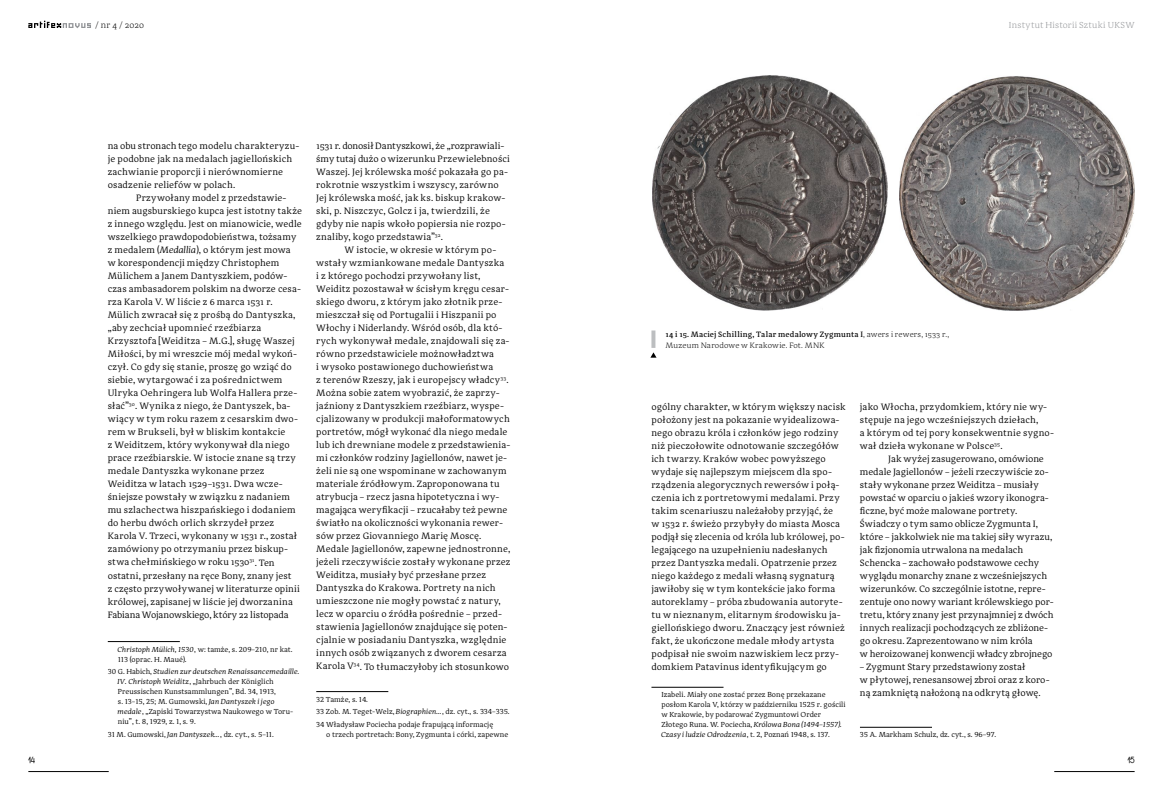
<style>
.page{position:relative;width:1163px;height:794px;background:#fff}
.page>*{position:absolute;margin:0;border:0;box-sizing:border-box;transform-origin:0 0}
.t1{font:9.5px/13px "Adagio Serif";letter-spacing:.01em;color:#000}
.t2{font:300 9px "Adagio Serif";letter-spacing:.03em;color:#939598}
.t3{font:300 9px "Adagio Serif";letter-spacing:.01em;color:#000}
.t4{font:300 8px/11px "Adagio Serif";letter-spacing:.015em;color:#000}
.t5{font:100 8px "Nordica";color:#000}
.t6{font:7.5px/10px "Adagio Serif";color:#000}
.s1{font-style:italic}
.s2{font-weight:500}
</style>
<div class="page">
<hr style="left:28px;top:771px;width:81px;height:1px;background:#000">
<hr style="left:1054px;top:771px;width:80px;height:1px;background:#000">
<svg style="left:28px;top:21px;width:63px;height:7px"></svg>
<hr style="left:108px;top:641px;width:72px;height:1px;background:#000">
<hr style="left:316px;top:691px;width:72px;height:1px;background:#000">
<hr style="left:651px;top:687px;width:72px;height:1px;background:#000">
<hr style="left:859px;top:727px;width:72px;height:1px;background:#000">
<img style="left:652px;top:76px;width:235px;height:234px">
<img style="left:899px;top:76px;width:235px;height:234px">
<svg style="left:651px;top:330px;width:4px;height:18px"></svg>
<svg style="left:650px;top:352px;width:6px;height:6px"></svg>
<p class="t3" style="left:95px;top:20px;width:50px">/ nr 4 / 2020</p>
<p class="t2" style="left:1008px;top:20px;width:127px">Instytut Historii Sztuki UKSW</p>
<p class="t1" style="left:108px;top:140px;width:193px">na obu stronach tego modelu charakteryzu&shy;je podobne jak na medalach jagiellońskich zachwianie proporcji i nierównomierne osadzenie reliefów w polach.</p>
<p class="t1" style="left:108px;top:192px;width:196px;text-indent:28px">Przywołany model z przedstawie&shy;niem augsburskiego kupca jest istotny także z innego względu. Jest on mianowicie, wedle wszelkiego prawdopodobieństwa, tożsamy z medalem (<span class="s1">Medallia</span>), o którym jest mowa<br>w korespondencji między Christophem Mülichem a Janem Dantyszkiem, podów&shy;czas ambasadorem polskim na dworze cesa&shy;rza Karola V. W liście z 6 marca 1531 r.<br>Mülich zwracał się z prośbą do Dantyszka, „aby zechciał upomnieć rzeźbiarza Krzysztofa [Weiditza – M.G.], sługę Waszej Miłości, by mi wreszcie mój medal wykoń&shy;czył. Co gdy się stanie, proszę go wziąć do siebie, wytargować i za pośrednictwem Ulryka Oehringera lub Wolfa Hallera prze&shy;słać”<sup>30</sup>. Wynika z niego, że Dantyszek, ba&shy;wiący w tym roku razem z cesarskim dwo&shy;rem w Brukseli, był w bliskim kontakcie<br>z Weiditzem, który wykonywał dla niego prace rzeźbiarskie. W istocie znane są trzy medale Dantyszka wykonane przez Weiditza w latach 1529–1531. Dwa wcze&shy;śniejsze powstały w związku z nadaniem mu szlachectwa hiszpańskiego i dodaniem do herbu dwóch orlich skrzydeł przez Karola V. Trzeci, wykonany w 1531 r., został zamówiony po otrzymaniu przez biskup&shy;stwa chełmińskiego w roku 1530<sup>31</sup>. Ten ostatni, przesłany na ręce Bony, znany jest<br>z często przywoływanej w literaturze opinii królowej, zapisanej w liście jej dworzanina Fabiana Wojanowskiego, który 22 listopada</p>
<p class="t6" style="left:118px;top:644px;width:176px"><span class="s1">Christoph Mülich, 1530</span>, w: tamże, s. 209–210, nr kat.<br>113 (oprac. H. Maué).</p>
<p class="t6" style="left:118px;top:667px;width:183px;text-indent:-10px">30 G. Habich, <span class="s1">Studien zur deutschen Renaissancemedaille.<br>IV. Christoph Weiditz</span>, „Jahrbuch der Königlich Preussischen Kunstsammlungen”, Bd. 34, 1913,<br>s. 13–15, 25; M. Gumowski, <span class="s1">Jan Dantyszek i jego medale</span>, „Zapiski Towarzystwa Naukowego w Toru&shy;niu”, t. 8, 1929, z. 1, s. 9.</p>
<p class="t6" style="left:108px;top:730px;width:167px">31 M. Gumowski, <span class="s1">Jan Dantyszek…</span>, dz. cyt., s. 5–11.</p>
<p class="t1" style="left:316px;top:140px;width:195px">1531 r. donosił Dantyszkowi, że „rozprawiali&shy;śmy tutaj dużo o wizerunku Przewielebności Waszej. Jej królewska mość pokazała go pa&shy;rokrotnie wszystkim i wszyscy, zarówno Jej królewska mość, jak ks. biskup krakow&shy;ski, p. Niszczyc, Golcz i ja, twierdzili, że gdyby nie napis wkoło popiersia nie rozpo&shy;znaliby, kogo przedstawia”<sup>32</sup>.</p>
<p class="t1" style="left:316px;top:244px;width:196px;text-indent:28px">W istocie, w okresie w którym po&shy;wstały wzmiankowane medale Dantyszka<br>i z którego pochodzi przywołany list, Weiditz pozostawał w ścisłym kręgu cesar&shy;skiego dworu, z którym jako złotnik prze&shy;mieszczał się od Portugalii i Hiszpanii po Włochy i Niderlandy. Wśród osób, dla któ&shy;rych wykonywał medale, znajdowali się za&shy;równo przedstawiciele możnowładztwa<br>i wysoko postawionego duchowieństwa<br>z terenów Rzeszy, jak i europejscy władcy<sup>33</sup>.<br>Można sobie zatem wyobrazić, że zaprzy&shy;jaźniony z Dantyszkiem rzeźbiarz, wyspe&shy;cjalizowany w produkcji małoformatowych portretów, mógł wykonać dla niego medale lub ich drewniane modele z przedstawienia&shy;mi członków rodziny Jagiellonów, nawet je&shy;żeli nie są one wspominane w zachowanym materiale źródłowym. Zaproponowana tu atrybucja – rzecz jasna hipotetyczna i wy&shy;magająca weryfikacji – rzucałaby też pewne światło na okoliczności wykonania rewer&shy;sów przez Giovanniego Marię Moscę.<br>Medale Jagiellonów, zapewne jednostronne, jeżeli rzeczywiście zostały wykonane przez Weiditza, musiały być przesłane przez Dantyszka do Krakowa. Portrety na nich umieszczone nie mogły powstać z natury, lecz w oparciu o źródła pośrednie – przed&shy;stawienia Jagiellonów znajdujące się poten&shy;cjalnie w posiadaniu Dantyszka, względnie innych osób związanych z dworem cesarza Karola V<sup>34</sup>. To tłumaczyłoby ich stosunkowo</p>
<p class="t6" style="left:316px;top:692px;width:195px;line-height:12.8px">32 Tamże, s. 14.<br>33 Zob. M. Teget-Welz, <span class="s1">Biographien…</span>, dz. cyt., s. 334–335.<br>34 Władysław Pociecha podaje frapującą informację</p>
<p class="t6" style="left:326px;top:730px;width:183px">o trzech portretach: Bony, Zygmunta i córki, zapewne</p>
<p class="t4" style="left:665px;top:329px;width:285px"><span class="s2">14 i 15. Maciej Schilling, Talar medalowy Zygmunta I</span>, awers i rewers, 1533 r.,<br>Muzeum Narodowe w Krakowie. Fot. MNK</p>
<p class="t1" style="left:651px;top:401px;width:195px">ogólny charakter, w którym większy nacisk położony jest na pokazanie wyidealizowa&shy;nego obrazu króla i członków jego rodziny niż pieczołowite odnotowanie szczegółów ich twarzy. Kraków wobec powyższego wydaje się najlepszym miejscem dla spo&shy;rządzenia alegorycznych rewersów i połą&shy;czenia ich z portretowymi medalami. Przy takim scenariuszu należałoby przyjąć, że<br>w 1532 r. świeżo przybyły do miasta Mosca podjął się zlecenia od króla lub królowej, po&shy;legającego na uzupełnieniu nadesłanych przez Dantyszka medali. Opatrzenie przez niego każdego z medali własną sygnaturą jawiłoby się w tym kontekście jako forma autoreklamy – próba zbudowania autoryte&shy;tu w nieznanym, elitarnym środowisku ja&shy;giellońskiego dworu. Znaczący jest również fakt, że ukończone medale młody artysta podpisał nie swoim nazwiskiem lecz przy&shy;domkiem Patavinus identyfikującym go</p>
<p class="t6" style="left:661px;top:690px;width:186px">Izabeli. Miały one zostać przez Bonę przekazane posłom Karola V, którzy w październiku 1525 r. gościli w Krakowie, by podarować Zygmuntowi Order Złotego Runa. W. Pociecha, <span class="s1">Królowa Bona (1494–1557).<br>Czasy i ludzie Odrodzenia</span>, t. 2, Poznań 1948, s. 137.</p>
<p class="t1" style="left:859px;top:401px;width:195px">jako Włocha, przydomkiem, który nie wy&shy;stępuje na jego wcześniejszych dziełach,<br>a którym od tej pory konsekwentnie sygno&shy;wał dzieła wykonane w Polsce<sup>35</sup>.</p>
<p class="t1" style="left:859px;top:453px;width:195px;text-indent:28px">Jak wyżej zasugerowano, omówione medale Jagiellonów – jeżeli rzeczywiście zo&shy;stały wykonane przez Weiditza – musiały powstać w oparciu o jakieś wzory ikonogra&shy;ficzne, być może malowane portrety.<br>Świadczy o tym samo oblicze Zygmunta I, które – jakkolwiek nie ma takiej siły wyrazu, jak fizjonomia utrwalona na medalach Schencka – zachowało podstawowe cechy wyglądu monarchy znane z wcześniejszych wizerunków. Co szczególnie istotne, repre&shy;zentuje ono nowy wariant królewskiego por&shy;tretu, który znany jest przynajmniej z dwóch innych realizacji pochodzących ze zbliżone&shy;go okresu. Zaprezentowano w nim króla<br>w heroizowanej konwencji władcy zbrojnego</p>
<p class="t1" style="left:859px;top:660px;width:191px">– Zygmunt Stary przedstawiony został<br>w płytowej, renesansowej zbroi oraz z koro&shy;ną zamkniętą nałożoną na odkrytą głowę.</p>
<p class="t6" style="left:859px;top:730px;width:138px">35 A. Markham Schulz, dz. cyt., s. 96–97.</p>
<p class="t5" style="left:28px;top:756px;width:8px">14</p>
<p class="t5" style="left:1127px;top:756px;width:8px">15</p>
</div>
